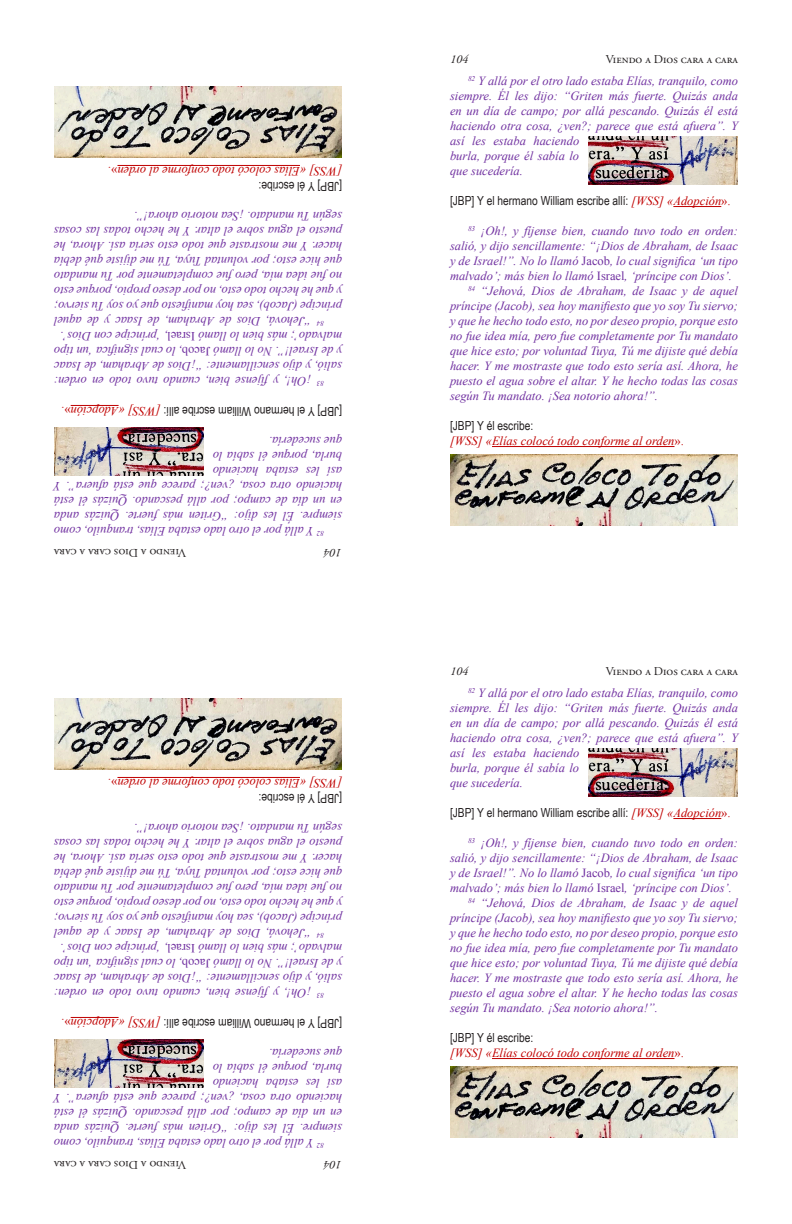
<style>
.page{position:relative;width:792px;height:1224px;background:#fff}
.page>*{position:absolute;margin:0;border:0;box-sizing:border-box;transform-origin:0 0}
.t1{font:italic 12.5px/15px "Times New Roman";color:#7030a0}
.t2{font:12.5px "Arial Narrow";color:#231f20}
.t3{font:italic 12.5px "Times New Roman";color:#c00000}
.t4{font:12px "Adobe Garamond Pro";color:#231f20}
.t5{font:italic 12px "Adobe Garamond Pro";color:#231f20}
.t6{font:italic 7.3px "Times New Roman";color:#7030a0}
.s1{font-style:normal}
.s2{font-family:"Times New Roman";font-style:italic;color:#c00000}
.s3{font-family:"Times New Roman";color:#c00000}
</style>
<div class="page">
<hr style="left:71px;top:405px;width:48px;height:1px;background:#c00000">
<hr style="left:117px;top:165px;width:183px;height:1px;background:#c00000">
<img style="left:54px;top:428px;width:150px;height:47px">
<img style="left:54px;top:86px;width:288px;height:71px">
<hr style="left:673px;top:206px;width:48px;height:1px;background:#c00000">
<hr style="left:492px;top:446px;width:183px;height:1px;background:#c00000">
<img style="left:588px;top:137px;width:150px;height:47px">
<img style="left:450px;top:455px;width:288px;height:71px">
<hr style="left:71px;top:1017px;width:48px;height:1px;background:#c00000">
<hr style="left:117px;top:777px;width:183px;height:1px;background:#c00000">
<img style="left:54px;top:1040px;width:150px;height:47px">
<img style="left:54px;top:698px;width:288px;height:71px">
<hr style="left:673px;top:818px;width:48px;height:1px;background:#c00000">
<hr style="left:492px;top:1058px;width:183px;height:1px;background:#c00000">
<img style="left:588px;top:749px;width:150px;height:47px">
<img style="left:450px;top:1067px;width:288px;height:71px">
<p class="t3" style="left:342px;top:180px;width:235px;rotate:-180deg">[WSS] «Elías colocó todo conforme al orden<span class="s1">».</span></p>
<p class="t2" style="left:342px;top:195px;width:85px;rotate:-180deg">[JBP] Y él escribe:</p>
<p class="t1" style="left:342px;top:224px;width:209px;rotate:-180deg">según Tu mandato. ¡Sea notorio ahora!”.</p>
<p class="t1" style="left:342px;top:239px;width:290px;rotate:-180deg">puesto el agua sobre el altar. Y he hecho todas las cosas</p>
<p class="t1" style="left:342px;top:254px;width:290px;rotate:-180deg">hacer. Y me mostraste que todo esto sería así. Ahora, he</p>
<p class="t1" style="left:342px;top:269px;width:290px;rotate:-180deg">que hice esto; por voluntad Tuya, Tú me dijiste qué debía</p>
<p class="t1" style="left:342px;top:284px;width:290px;rotate:-180deg">no fue idea mía, pero fue completamente por Tu mandato</p>
<p class="t1" style="left:342px;top:299px;width:290px;rotate:-180deg">y que he hecho todo esto, no por deseo propio, porque esto</p>
<p class="t1" style="left:342px;top:314px;width:290px;rotate:-180deg">príncipe (Jacob), sea hoy manifiesto que yo soy Tu siervo;</p>
<p class="t1" style="left:324px;top:329px;width:271px;rotate:-180deg"><sup>84</sup> “Jehová, Dios de Abraham, de Isaac y de aquel</p>
<p class="t1" style="left:342px;top:344px;width:283px;rotate:-180deg">malvado’; más bien lo llamó <span class="s1">Israel</span>, ‘príncipe con Dios’.</p>
<p class="t1" style="left:342px;top:359px;width:290px;rotate:-180deg">y de Israel!”. No lo llamó <span class="s1">Jacob</span>, lo cual significa ‘un tipo</p>
<p class="t1" style="left:342px;top:374px;width:290px;rotate:-180deg">salió, y dijo sencillamente: “¡Dios de Abraham, de Isaac</p>
<p class="t1" style="left:311px;top:389px;width:259px;rotate:-180deg">¡Oh!, y fíjense bien, cuando tuvo todo en orden:</p>
<p class="t6" style="left:324px;top:388px;width:9px;rotate:-180deg">83</p>
<p class="t2" style="left:342px;top:420px;width:282px;rotate:-180deg">[JBP] Y el hermano William escribe allí: <span class="s2">[WSS] «Adopción</span><span class="s3">».</span></p>
<p class="t1" style="left:342px;top:539px;width:290px;text-indent:18px;rotate:-180deg"><sup>82</sup> Y allá por el otro lado estaba Elías, tranquilo, como siempre. Él les dijo: “Griten más fuerte. Quizás anda en un día de campo; por allá pescando. Quizás él está haciendo otra cosa, ¿ven?; parece que está afuera”. Y así les estaba haciendo<br>burla, porque él sabía lo<br>que sucedería.</p>
<p class="t4" style="left:186px;top:560px;width:134px;rotate:-180deg">Viendo a Dios cara a cara</p>
<p class="t5" style="left:342px;top:560px;width:19px;rotate:-180deg">104</p>
<p class="t3" style="left:342px;top:792px;width:235px;rotate:-180deg">[WSS] «Elías colocó todo conforme al orden<span class="s1">».</span></p>
<p class="t2" style="left:342px;top:807px;width:85px;rotate:-180deg">[JBP] Y él escribe:</p>
<p class="t1" style="left:342px;top:836px;width:209px;rotate:-180deg">según Tu mandato. ¡Sea notorio ahora!”.</p>
<p class="t1" style="left:342px;top:851px;width:290px;rotate:-180deg">puesto el agua sobre el altar. Y he hecho todas las cosas</p>
<p class="t1" style="left:342px;top:866px;width:290px;rotate:-180deg">hacer. Y me mostraste que todo esto sería así. Ahora, he</p>
<p class="t1" style="left:342px;top:881px;width:290px;rotate:-180deg">que hice esto; por voluntad Tuya, Tú me dijiste qué debía</p>
<p class="t1" style="left:342px;top:896px;width:290px;rotate:-180deg">no fue idea mía, pero fue completamente por Tu mandato</p>
<p class="t1" style="left:342px;top:911px;width:290px;rotate:-180deg">y que he hecho todo esto, no por deseo propio, porque esto</p>
<p class="t1" style="left:342px;top:926px;width:290px;rotate:-180deg">príncipe (Jacob), sea hoy manifiesto que yo soy Tu siervo;</p>
<p class="t1" style="left:324px;top:941px;width:271px;rotate:-180deg"><sup>84</sup> “Jehová, Dios de Abraham, de Isaac y de aquel</p>
<p class="t1" style="left:342px;top:956px;width:283px;rotate:-180deg">malvado’; más bien lo llamó <span class="s1">Israel</span>, ‘príncipe con Dios’.</p>
<p class="t1" style="left:342px;top:971px;width:290px;rotate:-180deg">y de Israel!”. No lo llamó <span class="s1">Jacob</span>, lo cual significa ‘un tipo</p>
<p class="t1" style="left:342px;top:986px;width:290px;rotate:-180deg">salió, y dijo sencillamente: “¡Dios de Abraham, de Isaac</p>
<p class="t1" style="left:311px;top:1001px;width:259px;rotate:-180deg">¡Oh!, y fíjense bien, cuando tuvo todo en orden:</p>
<p class="t6" style="left:324px;top:1000px;width:9px;rotate:-180deg">83</p>
<p class="t2" style="left:342px;top:1032px;width:282px;rotate:-180deg">[JBP] Y el hermano William escribe allí: <span class="s2">[WSS] «Adopción</span><span class="s3">».</span></p>
<p class="t1" style="left:342px;top:1151px;width:290px;text-indent:18px;rotate:-180deg"><sup>82</sup> Y allá por el otro lado estaba Elías, tranquilo, como siempre. Él les dijo: “Griten más fuerte. Quizás anda en un día de campo; por allá pescando. Quizás él está haciendo otra cosa, ¿ven?; parece que está afuera”. Y así les estaba haciendo<br>burla, porque él sabía lo<br>que sucedería.</p>
<p class="t4" style="left:186px;top:1172px;width:134px;rotate:-180deg">Viendo a Dios cara a cara</p>
<p class="t5" style="left:342px;top:1172px;width:19px;rotate:-180deg">104</p>
<p class="t5" style="left:450px;top:52px;width:19px">104</p>
<p class="t4" style="left:606px;top:52px;width:134px">Viendo a Dios cara a cara</p>
<p class="t1" style="left:450px;top:73px;width:290px;text-indent:18px"><sup>82</sup> Y allá por el otro lado estaba Elías, tranquilo, como siempre. Él les dijo: “Griten más fuerte. Quizás anda en un día de campo; por allá pescando. Quizás él está haciendo otra cosa, ¿ven?; parece que está afuera”. Y así les estaba haciendo<br>burla, porque él sabía lo<br>que sucedería.</p>
<p class="t2" style="left:450px;top:192px;width:282px">[JBP] Y el hermano William escribe allí: <span class="s2">[WSS] «Adopción</span><span class="s3">».</span></p>
<p class="t1" style="left:468px;top:223px;width:272px"><sup>83</sup> ¡Oh!, y fíjense bien, cuando tuvo todo en orden:</p>
<p class="t1" style="left:450px;top:238px;width:290px">salió, y dijo sencillamente: “¡Dios de Abraham, de Isaac</p>
<p class="t1" style="left:450px;top:253px;width:290px">y de Israel!”. No lo llamó <span class="s1">Jacob</span>, lo cual significa ‘un tipo</p>
<p class="t1" style="left:450px;top:268px;width:283px">malvado’; más bien lo llamó <span class="s1">Israel</span>, ‘príncipe con Dios’.</p>
<p class="t1" style="left:468px;top:283px;width:271px"><sup>84</sup> “Jehová, Dios de Abraham, de Isaac y de aquel</p>
<p class="t1" style="left:450px;top:298px;width:290px">príncipe (Jacob), sea hoy manifiesto que yo soy Tu siervo;</p>
<p class="t1" style="left:450px;top:313px;width:290px">y que he hecho todo esto, no por deseo propio, porque esto</p>
<p class="t1" style="left:450px;top:328px;width:290px">no fue idea mía, pero fue completamente por Tu mandato</p>
<p class="t1" style="left:450px;top:343px;width:290px">que hice esto; por voluntad Tuya, Tú me dijiste qué debía</p>
<p class="t1" style="left:450px;top:358px;width:290px">hacer. Y me mostraste que todo esto sería así. Ahora, he</p>
<p class="t1" style="left:450px;top:373px;width:290px">puesto el agua sobre el altar. Y he hecho todas las cosas</p>
<p class="t1" style="left:450px;top:388px;width:209px">según Tu mandato. ¡Sea notorio ahora!”.</p>
<p class="t2" style="left:450px;top:417px;width:85px">[JBP] Y él escribe:</p>
<p class="t3" style="left:450px;top:432px;width:235px">[WSS] «Elías colocó todo conforme al orden<span class="s1">».</span></p>
<p class="t5" style="left:450px;top:664px;width:19px">104</p>
<p class="t4" style="left:606px;top:664px;width:134px">Viendo a Dios cara a cara</p>
<p class="t1" style="left:450px;top:685px;width:290px;text-indent:18px"><sup>82</sup> Y allá por el otro lado estaba Elías, tranquilo, como siempre. Él les dijo: “Griten más fuerte. Quizás anda en un día de campo; por allá pescando. Quizás él está haciendo otra cosa, ¿ven?; parece que está afuera”. Y así les estaba haciendo<br>burla, porque él sabía lo<br>que sucedería.</p>
<p class="t2" style="left:450px;top:804px;width:282px">[JBP] Y el hermano William escribe allí: <span class="s2">[WSS] «Adopción</span><span class="s3">».</span></p>
<p class="t1" style="left:468px;top:835px;width:272px"><sup>83</sup> ¡Oh!, y fíjense bien, cuando tuvo todo en orden:</p>
<p class="t1" style="left:450px;top:850px;width:290px">salió, y dijo sencillamente: “¡Dios de Abraham, de Isaac</p>
<p class="t1" style="left:450px;top:865px;width:290px">y de Israel!”. No lo llamó <span class="s1">Jacob</span>, lo cual significa ‘un tipo</p>
<p class="t1" style="left:450px;top:880px;width:283px">malvado’; más bien lo llamó <span class="s1">Israel</span>, ‘príncipe con Dios’.</p>
<p class="t1" style="left:468px;top:895px;width:271px"><sup>84</sup> “Jehová, Dios de Abraham, de Isaac y de aquel</p>
<p class="t1" style="left:450px;top:910px;width:290px">príncipe (Jacob), sea hoy manifiesto que yo soy Tu siervo;</p>
<p class="t1" style="left:450px;top:925px;width:290px">y que he hecho todo esto, no por deseo propio, porque esto</p>
<p class="t1" style="left:450px;top:940px;width:290px">no fue idea mía, pero fue completamente por Tu mandato</p>
<p class="t1" style="left:450px;top:955px;width:290px">que hice esto; por voluntad Tuya, Tú me dijiste qué debía</p>
<p class="t1" style="left:450px;top:970px;width:290px">hacer. Y me mostraste que todo esto sería así. Ahora, he</p>
<p class="t1" style="left:450px;top:985px;width:290px">puesto el agua sobre el altar. Y he hecho todas las cosas</p>
<p class="t1" style="left:450px;top:1000px;width:209px">según Tu mandato. ¡Sea notorio ahora!”.</p>
<p class="t2" style="left:450px;top:1029px;width:85px">[JBP] Y él escribe:</p>
<p class="t3" style="left:450px;top:1044px;width:235px">[WSS] «Elías colocó todo conforme al orden<span class="s1">».</span></p>
</div>
